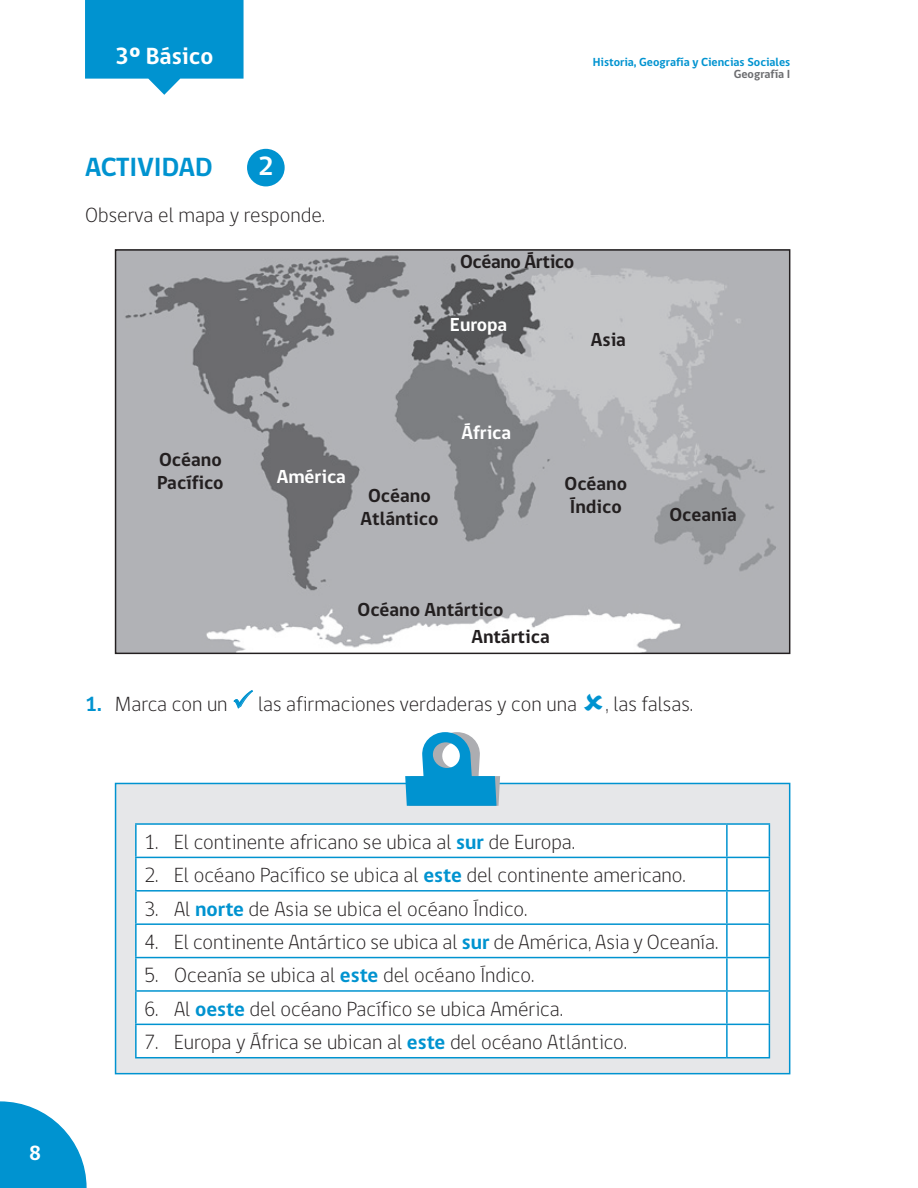
<style>
.page{position:relative;width:918px;height:1188px;background:#fff}
.page>*{position:absolute;margin:0;border:0;box-sizing:border-box;transform-origin:0 0}
.t1{font:700 27px "gob CL";color:#0093d0}
.t2{font:700 27px "gob CL";color:#fff}
.t3{font:700 24px "gob CL";color:#fff}
.t4{font:300 21px "gob CL";color:#231f20}
.t5{font:700 21px "gob CL";color:#fff}
.t6{font:700 19.35px/23.2px "gob CL";color:#231f20}
.t7{font:700 19.35px "gob CL";color:#fff}
.t8{font:700 12px "gob CL";color:#0093d0}
.t9{font:700 12px "gob CL";color:#6c6d70}
.s1{font-size:19.5px}
.s2{font-weight:700;color:#0093d0}
.s3{color:#0093d0}
</style>
<div class="page">
<svg style="left:0;top:1101px;width:87px;height:87px"></svg>
<svg style="left:85px;top:0;width:159px;height:95px"></svg>
<div style="left:247px;top:149px;width:38px;height:37px;background:#0093d0;border-radius:50%"></div>
<img style="left:117px;top:251px;width:671px;height:401px">
<svg style="left:233px;top:690px;width:20px;height:19px"></svg>
<div style="left:115px;top:783px;width:675px;height:291px;background:#e6e7e9;border:2px solid #0093d0"></div>
<div style="left:137px;top:825px;width:632px;height:232px;background:#fff"></div>
<hr style="left:726px;top:825px;width:2px;height:32px;background:#0093d0">
<hr style="left:769px;top:825px;width:1px;height:32px;background:#0093d0">
<hr style="left:135px;top:857px;width:592px;height:1px;background:#0093d0">
<hr style="left:727px;top:857px;width:43px;height:1px;background:#0093d0">
<hr style="left:726px;top:858px;width:2px;height:32px;background:#0093d0">
<hr style="left:769px;top:858px;width:1px;height:32px;background:#0093d0">
<hr style="left:135px;top:890px;width:592px;height:2px;background:#0093d0">
<hr style="left:727px;top:890px;width:43px;height:2px;background:#0093d0">
<hr style="left:726px;top:892px;width:2px;height:31px;background:#0093d0">
<hr style="left:769px;top:892px;width:1px;height:31px;background:#0093d0">
<hr style="left:135px;top:923px;width:592px;height:2px;background:#0093d0">
<hr style="left:727px;top:923px;width:43px;height:2px;background:#0093d0">
<hr style="left:726px;top:925px;width:2px;height:32px;background:#0093d0">
<hr style="left:769px;top:925px;width:1px;height:32px;background:#0093d0">
<hr style="left:135px;top:957px;width:592px;height:1px;background:#0093d0">
<hr style="left:727px;top:957px;width:43px;height:1px;background:#0093d0">
<hr style="left:726px;top:958px;width:2px;height:32px;background:#0093d0">
<hr style="left:769px;top:958px;width:1px;height:32px;background:#0093d0">
<hr style="left:135px;top:990px;width:592px;height:2px;background:#0093d0">
<hr style="left:727px;top:990px;width:43px;height:2px;background:#0093d0">
<hr style="left:726px;top:992px;width:2px;height:32px;background:#0093d0">
<hr style="left:769px;top:992px;width:1px;height:32px;background:#0093d0">
<hr style="left:135px;top:1024px;width:592px;height:1px;background:#0093d0">
<hr style="left:727px;top:1024px;width:43px;height:1px;background:#0093d0">
<hr style="left:726px;top:1025px;width:2px;height:32px;background:#0093d0">
<hr style="left:769px;top:1025px;width:1px;height:32px;background:#0093d0">
<hr style="left:135px;top:823px;width:592px;height:2px;background:#0093d0">
<hr style="left:135px;top:825px;width:2px;height:32px;background:#0093d0">
<hr style="left:727px;top:823px;width:43px;height:2px;background:#0093d0">
<hr style="left:135px;top:858px;width:2px;height:32px;background:#0093d0">
<hr style="left:135px;top:892px;width:2px;height:31px;background:#0093d0">
<hr style="left:135px;top:925px;width:2px;height:32px;background:#0093d0">
<hr style="left:135px;top:958px;width:2px;height:32px;background:#0093d0">
<hr style="left:135px;top:992px;width:2px;height:32px;background:#0093d0">
<hr style="left:135px;top:1025px;width:2px;height:32px;background:#0093d0">
<hr style="left:135px;top:1057px;width:592px;height:1px;background:#0093d0">
<hr style="left:727px;top:1057px;width:43px;height:1px;background:#0093d0">
<svg style="left:402px;top:732px;width:100px;height:74px"></svg>
<p class="t3" style="left:115px;top:40px;width:99px">3º Básico</p>
<p class="t1" style="left:85px;top:148px;width:129px">ACTIVIDAD</p>
<p class="t2" style="left:258px;top:148px;width:17px">2</p>
<p class="t4" style="left:85px;top:201px;width:242px">Observa el mapa y responde.</p>
<p class="t8" style="left:593px;top:54px;width:199px">Historia, Geografía y Ciencias Sociales</p>
<p class="t9" style="left:734px;top:66px;width:58px">Geografía I</p>
<p class="t6" style="left:460px;top:250px;width:116px">Océano <span class="s1">Ártico</span></p>
<p class="t7" style="left:450px;top:312px;width:59px">Europa</p>
<p class="t6" style="left:591px;top:328px;width:37px">Asia</p>
<p class="t6" style="left:157px;top:449px;width:68px">Océano<br>Pacífico</p>
<p class="t7" style="left:277px;top:464px;width:71px">América</p>
<p class="t6" style="left:360px;top:485px;width:80px;text-align:center">Océano<br>Atlántico</p>
<p class="t7" style="left:462px;top:419px;width:51px">África</p>
<p class="t6" style="left:565px;top:472px;width:64px">Océano<br>Índico</p>
<p class="t6" style="left:471px;top:597px;width:80px;line-height:26.7px;text-indent:-114px">Océano Antártico<br>Antártica</p>
<p class="t6" style="left:669px;top:504px;width:69px">Oceanía</p>
<p class="t4" style="left:85px;top:690px;width:493px"><span class="s2">1.</span> Marca con un <span class="s3">✓</span> las afirmaciones verdaderas y con una</p>
<p class="t4" style="left:605px;top:690px;width:89px">, las falsas.</p>
<p class="t5" style="left:29px;top:1139px;width:14px">8</p>
<p class="t4" style="left:144px;top:828px;width:432px">1. El continente africano se ubica al <span class="s2">sur</span> de Europa.</p>
<p class="t4" style="left:144px;top:861px;width:543px">2. El océano Pacífico se ubica al <span class="s2">este</span> del continente americano.</p>
<p class="t4" style="left:144px;top:894px;width:385px">3. Al <span class="s2">norte</span> de Asia se ubica el océano Índico.</p>
<p class="t4" style="left:144px;top:928px;width:575px">4. El continente Antártico se ubica al <span class="s2">sur</span> de América, Asia y Oceanía.</p>
<p class="t4" style="left:144px;top:961px;width:392px">5. Oceanía se ubica al <span class="s2">este</span> del océano Índico.</p>
<p class="t4" style="left:144px;top:994px;width:420px">6. Al <span class="s2">oeste</span> del océano Pacífico se ubica América.</p>
<p class="t4" style="left:144px;top:1028px;width:484px">7. Europa y África se ubican al <span class="s2">este</span> del océano Atlántico.</p>
</div>
